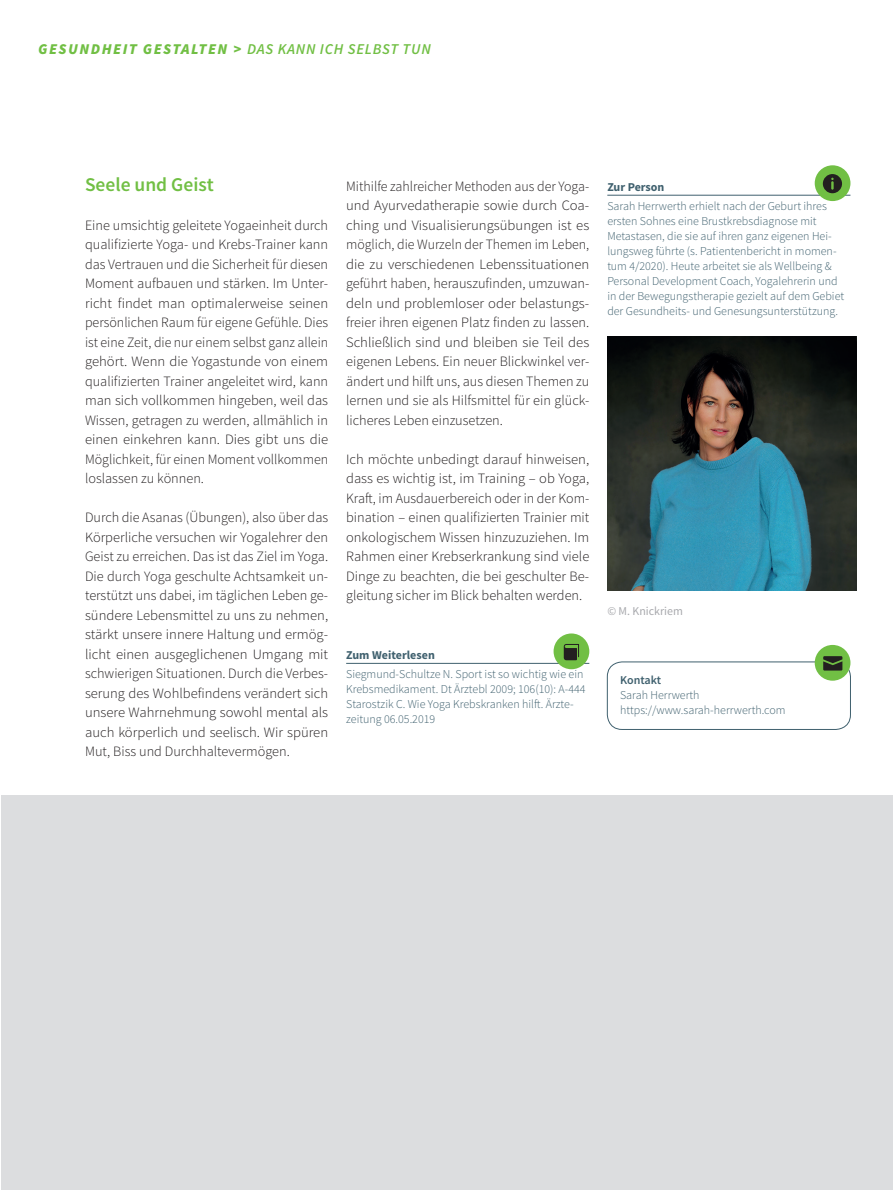
<style>
.page{position:relative;width:893px;height:1191px;background:#fff}
.page>*{position:absolute;margin:0;border:0;box-sizing:border-box;transform-origin:0 0}
.t1{font:600 19.5px "Source Sans Pro";color:#71bf44}
.t2{font:italic 900 15px "Source Sans Pro";letter-spacing:.1em;color:#71bf44}
.t3{font:300 14.25px/19.5px "Source Sans Pro";color:#231f20;text-align:justify}
.t4{font:300 12px/15px "Source Sans Pro";color:#3f606e}
.t5{font:700 12px "Source Sans Pro";color:#3f606e}
.t6{font:12px "Source Sans Pro";color:#a8a9ad}
.t7{font:600 12px "Source Sans Pro";letter-spacing:-.005em;color:#3f606e}
.s1{font-weight:600}
</style>
<div class="page">
<hr style="left:346px;top:663px;width:243px;height:1px;background:#3f606e">
<div style="left:554px;top:633px;width:35px;height:36px;background:#71bf44;border-radius:50%"></div>
<svg style="left:564px;top:644px;width:15px;height:16px"></svg>
<hr style="left:607px;top:195px;width:243px;height:1px;background:#3f606e">
<div style="left:607px;top:661px;width:244px;height:69px;border:1px solid #3f606e;border-radius:15px"></div>
<div style="left:815px;top:165px;width:35px;height:36px;background:#71bf44;border-radius:50%"></div>
<svg style="left:823px;top:174px;width:19px;height:19px"></svg>
<img style="left:607px;top:337px;width:250px;height:253px">
<div style="left:815px;top:645px;width:35px;height:35px;background:#71bf44;border-radius:50%"></div>
<svg style="left:823px;top:656px;width:19px;height:14px"></svg>
<div style="left:2px;top:795px;width:891px;height:394px;background:#dcdddf"></div>
<p class="t2" style="left:38px;top:39px;width:394px">GESUNDHEIT GESTALTEN &gt; <span class="s1">DAS KANN ICH SELBST TUN</span></p>
<h1 class="t1" style="left:85px;top:172px;width:130px">Seele und Geist</h1>
<p class="t3" style="left:85px;top:215px;width:245px">Eine umsichtig geleitete Yogaeinheit durch qualifizierte Yoga- und Krebs-Trainer kann das Vertrauen und die Sicherheit für diesen Moment aufbauen und stärken. Im Unter&shy;richt findet man optimalerweise seinen persönlichen Raum für eigene Gefühle. Dies ist eine Zeit, die nur einem selbst ganz allein gehört. Wenn die Yogastunde von einem qualifizierten Trainer angeleitet wird, kann man sich vollkommen hingeben, weil das Wissen, getragen zu werden, allmählich in einen einkehren kann. Dies gibt uns die Möglichkeit, für einen Moment vollkommen loslassen zu können.</p>
<p class="t3" style="left:85px;top:508px;width:245px">Durch die Asanas (Übungen), also über das Körperliche versuchen wir Yogalehrer den Geist zu erreichen. Das ist das Ziel im Yoga.<br>Die durch Yoga geschulte Achtsamkeit un&shy;terstützt uns dabei, im täglichen Leben ge&shy;sündere Lebensmittel zu uns zu nehmen, stärkt unsere innere Haltung und ermög&shy;licht einen ausgeglichenen Umgang mit schwierigen Situationen. Durch die Verbes&shy;serung des Wohlbefindens verändert sich unsere Wahrnehmung sowohl mental als auch körperlich und seelisch. Wir spüren Mut, Biss und Durchhaltevermögen.</p>
<p class="t3" style="left:346px;top:176px;width:245px">Mithilfe zahlreicher Methoden aus der Yoga&shy;und Ayurvedatherapie sowie durch Coa&shy;ching und Visualisierungsübungen ist es möglich, die Wurzeln der Themen im Leben, die zu verschiedenen Lebenssituationen geführt haben, herauszufinden, umzuwan&shy;deln und problemloser oder belastungs&shy;freier ihren eigenen Platz finden zu lassen.<br>Schließlich sind und bleiben sie Teil des eigenen Lebens. Ein neuer Blickwinkel ver&shy;ändert und hilft uns, aus diesen Themen zu lernen und sie als Hilfsmittel für ein glück&shy;licheres Leben einzusetzen.</p>
<p class="t3" style="left:346px;top:449px;width:245px">Ich möchte unbedingt darauf hinweisen, dass es wichtig ist, im Training – ob Yoga, Kraft, im Ausdauerbereich oder in der Kom&shy;bination – einen qualifizierten Trainier mit onkologischem Wissen hinzuzuziehen. Im Rahmen einer Krebserkrankung sind viele Dinge zu beachten, die bei geschulter Be&shy;gleitung sicher im Blick behalten werden.</p>
<p class="t5" style="left:346px;top:647px;width:90px">Zum Weiterlesen</p>
<p class="t4" style="left:346px;top:666px;width:241px">Siegmund-Schultze N. Sport ist so wichtig wie ein Krebsmedikament. Dt Ärztebl 2009; 106(10): A-444<br>Starostzik C. Wie Yoga Krebskranken hilft. Ärzte&shy;zeitung 06.05.2019</p>
<p class="t5" style="left:607px;top:179px;width:59px">Zur Person</p>
<p class="t4" style="left:607px;top:198px;width:238px">Sarah Herrwerth erhielt nach der Geburt ihres ersten Sohnes eine Brustkrebsdiagnose mit Metastasen, die sie auf ihren ganz eigenen Hei&shy;lungsweg führte (s. Patientenbericht in momen&shy;tum 4/2020). Heute arbeitet sie als Wellbeing &amp; Personal Development Coach, Yogalehrerin und in der Bewegungstherapie gezielt auf dem Gebiet der Gesundheits- und Genesungsunterstützung.</p>
<p class="t6" style="left:607px;top:603px;width:77px">© M. Knickriem</p>
<p class="t7" style="left:620px;top:672px;width:43px">Kontakt</p>
<p class="t4" style="left:620px;top:687px;width:167px">Sarah Herrwerth https://www.sarah-herrwerth.com</p>
</div>
